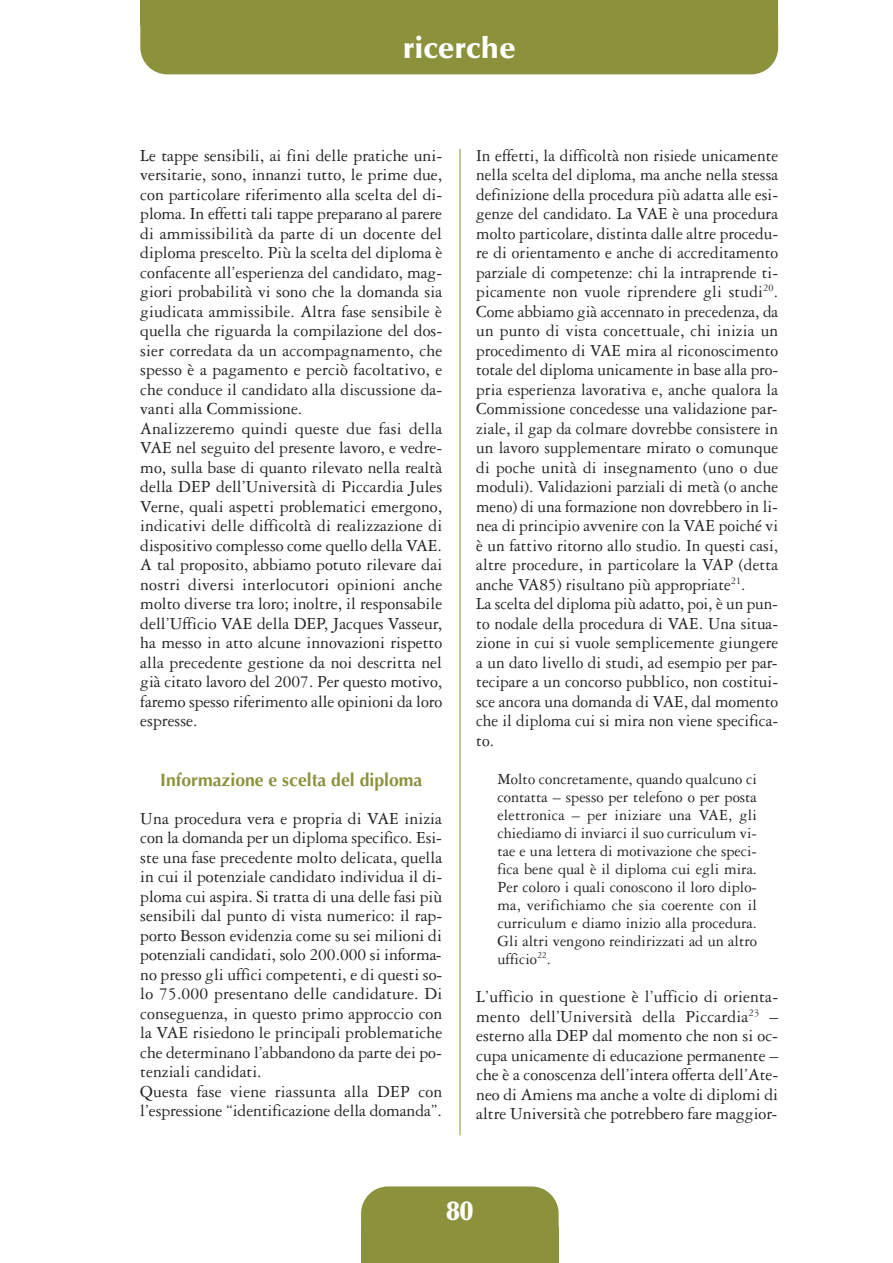
<style>
.page{position:relative;width:893px;height:1263px;background:#fff}
.page>*{position:absolute;margin:0;border:0;box-sizing:border-box;transform-origin:0 0}
.t1{font:900 30px "Optima";color:#fff}
.t2{font:900 27px "Optima";color:#fff}
.t3{font:18px/19.5px "Garamond Three";color:#231f20}
.t4{font:18px/19.5px "Garamond Three";color:#231f20;scale:.96 1}
.t5{font:16.5px/18px "Garamond Three";color:#231f20;text-align:justify}
.s1{font-family:"Optima";font-weight:700;color:#8c923c}
</style>
<div class="page">
<div style="left:140px;top:1px;width:638px;height:73px;background:#8c923c;border-radius:27px"></div>
<div style="left:140px;top:0;width:638px;height:26px;background:#8c923c"></div>
<div style="left:361px;top:1227px;width:198px;height:36px;background:#8c923c"></div>
<div style="left:361px;top:1186px;width:198px;height:67px;background:#8c923c;border-radius:27px"></div>
<hr style="left:460px;top:149px;width:1px;height:986px;background:#8c923c">
<p class="t1" style="left:403px;top:35px;width:114px">ricerche</p>
<p class="t3" style="left:140px;top:147px;width:304px">Le tappe sensibili, ai fini delle pratiche uni&shy;versitarie, sono, innanzi tutto, le prime due, con particolare riferimento alla scelta del di&shy;ploma. In effetti tali tappe preparano al parere di ammissibilità da parte di un docente del diploma prescelto. Più la scelta del diploma è confacente all’esperienza del candidato, mag&shy;giori probabilità vi sono che la domanda sia giudicata ammissibile. Altra fase sensibile è quella che riguarda la compilazione del dos&shy;sier corredata da un accompagnamento, che spesso è a pagamento e perciò facoltativo, e che conduce il candidato alla discussione da&shy;vanti alla Commissione.<br>Analizzeremo quindi queste due fasi della VAE nel seguito del presente lavoro, e vedre&shy;mo, sulla base di quanto rilevato nella realtà della DEP dell’Università di Piccardia Jules Verne, quali aspetti problematici emergono, indicativi delle difficoltà di realizzazione di dispositivo complesso come quello della VAE.<br>A tal proposito, abbiamo potuto rilevare dai nostri diversi interlocutori opinioni anche molto diverse tra loro; inoltre, il responsabile dell’Ufficio VAE della DEP, Jacques Vasseur, ha messo in atto alcune innovazioni rispetto alla precedente gestione da noi descritta nel già citato lavoro del 2007. Per questo motivo, faremo spesso riferimento alle opinioni da loro espresse.</p>
<p class="t3" style="left:140px;top:764px;width:303px;line-height:37.7px;text-align:center"><span class="s1">Informazione e scelta del diploma<br></span>Una procedura vera e propria di VAE inizia</p>
<p class="t3" style="left:140px;top:830px;width:304px">con la domanda per un diploma specifico. Esi&shy;ste una fase precedente molto delicata, quella in cui il potenziale candidato individua il di&shy;ploma cui aspira. Si tratta di una delle fasi più sensibili dal punto di vista numerico: il rap&shy;porto Besson evidenzia come su sei milioni di potenziali candidati, solo 200.000 si informa&shy;no presso gli uffici competenti, e di questi so&shy;lo 75.000 presentano delle candidature. Di conseguenza, in questo primo approccio con la VAE risiedono le principali problematiche che determinano l’abbandono da parte dei po&shy;tenziali candidati.<br>Questa fase viene riassunta alla DEP con l’espressione “identificazione della domanda”.</p>
<p class="t4" style="left:476px;top:147px;width:316px">In effetti, la difficoltà non risiede unicamente nella scelta del diploma, ma anche nella stessa definizione della procedura più adatta alle esi&shy;genze del candidato. La VAE è una procedura molto particolare, distinta dalle altre procedu&shy;re di orientamento e anche di accreditamento parziale di competenze: chi la intraprende ti&shy;picamente non vuole riprendere gli studi<sup>20</sup>.<br>Come abbiamo già accennato in precedenza, da un punto di vista concettuale, chi inizia un procedimento di VAE mira al riconoscimento totale del diploma unicamente in base alla pro&shy;pria esperienza lavorativa e, anche qualora la Commissione concedesse una validazione par&shy;ziale, il gap da colmare dovrebbe consistere in un lavoro supplementare mirato o comunque di poche unità di insegnamento (uno o due moduli). Validazioni parziali di metà (o anche meno) di una formazione non dovrebbero in li&shy;nea di principio avvenire con la VAE poiché vi è un fattivo ritorno allo studio. In questi casi, altre procedure, in particolare la VAP (detta anche VA85) risultano più appropriate<sup>21</sup>.<br>La scelta del diploma più adatto, poi, è un pun&shy;to nodale della procedura di VAE. Una situa&shy;zione in cui si vuole semplicemente giungere a un dato livello di studi, ad esempio per par&shy;tecipare a un concorso pubblico, non costitui&shy;sce ancora una domanda di VAE, dal momento che il diploma cui si mira non viene specifica&shy;to.</p>
<p class="t5" style="left:497px;top:771px;width:261px">Molto concretamente, quando qualcuno ci contatta – spesso per telefono o per posta elettronica – per iniziare una VAE, gli chiediamo di inviarci il suo curriculum vi&shy;tae e una lettera di motivazione che speci&shy;fica bene qual è il diploma cui egli mira.<br>Per coloro i quali conoscono il loro diplo&shy;ma, verifichiamo che sia coerente con il curriculum e diamo inizio alla procedura.<br>Gli altri vengono reindirizzati ad un altro ufficio<sup>22</sup>.</p>
<p class="t3" style="left:476px;top:989px;width:304px;text-align:justify">L’ufficio in questione è l’ufficio di orienta&shy;mento dell’Università della Piccardia<sup>23</sup> – esterno alla DEP dal momento che non si oc&shy;cupa unicamente di educazione permanente – che è a conoscenza dell’intera offerta dell’Ate&shy;neo di Amiens ma anche a volte di diplomi di altre Università che potrebbero fare maggior-</p>
<p class="t2" style="left:446px;top:1200px;width:28px">80</p>
</div>
